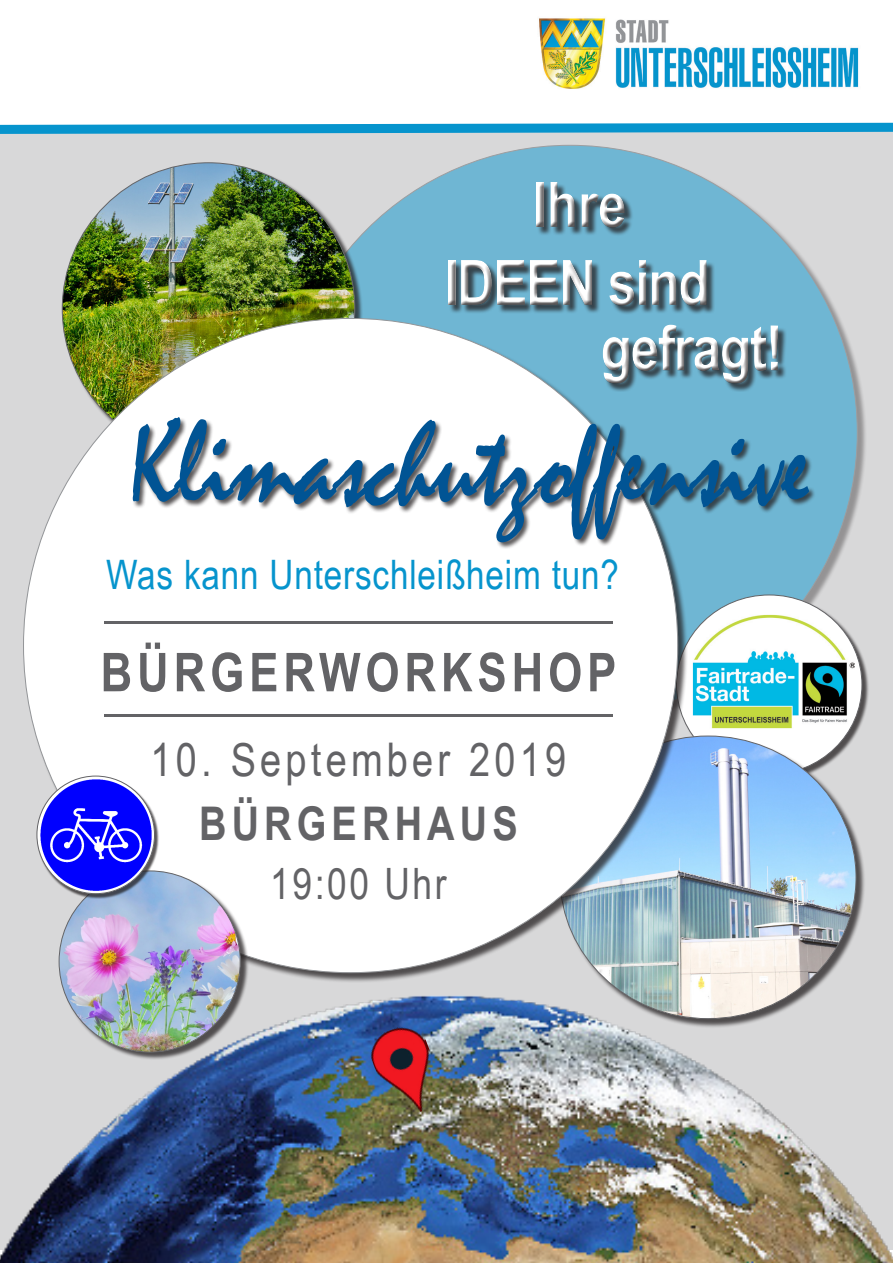
<style>
.page{position:relative;width:893px;height:1263px;background:#fff}
.page>*{position:absolute;margin:0;border:0;box-sizing:border-box;transform-origin:0 0}
.t1{font:122.1px "Mistral";letter-spacing:-.02em;color:#015494;scale:.88 1}
.t2{font:700 62.7px/78px "USH Bold Arial Narrow";letter-spacing:-.02em;color:#fff;text-align:center}
.t3{font:700 57.45px "USH Bold Arial Narrow";color:#636366}
.t4{font:700 53.55px "USH Bold Arial Narrow";letter-spacing:.09em;color:#636366}
.t5{font:46.35px "USH Arial Narrow";letter-spacing:.09em;color:#636366}
.t6{font:700 46.35px "USH Bold Arial Narrow";letter-spacing:.11em;color:#636366}
.t7{font:43.2px "USH Arial Narrow";letter-spacing:.06em;color:#636366}
.t8{font:40.65px "USH Arial Narrow";letter-spacing:.02em;color:#0694cd}
</style>
<div class="page">
<div style="left:0;top:132px;width:893px;height:1118px;background:#d8d8d9"></div>
<div style="left:283px;top:146px;width:584px;height:583px;background:#231f20;opacity:.75"></div>
<div style="left:283px;top:145px;width:574px;height:575px;background:#6fb6d3;border-radius:50%"></div>
<div style="left:63px;top:163px;width:300px;height:301px;background:#231f20;opacity:.75"></div>
<img style="left:62px;top:163px;width:293px;height:292px;border-radius:146px">
<img style="left:0;top:996px;width:893px;height:267px">
<div style="left:678px;top:596px;width:191px;height:186px;background:#231f20;opacity:.75"></div>
<div style="left:676px;top:595px;width:186px;height:179px;background:#fff;border-radius:50%"></div>
<img style="left:693px;top:615px;width:162px;height:113px">
<div style="left:561px;top:737px;width:305px;height:291px;background:#231f20;opacity:.75"></div>
<img style="left:560px;top:736px;width:296px;height:282px">
<img style="left:539px;top:18px;width:320px;height:71px">
<div style="left:24px;top:319px;width:665px;height:664px;background:#231f20;opacity:.75"></div>
<div style="left:24px;top:318px;width:654px;height:655px;background:#fff;border-radius:50%"></div>
<div style="left:60px;top:872px;width:189px;height:189px;background:#231f20;opacity:.75"></div>
<img style="left:59px;top:871px;width:181px;height:181px;border-radius:91px">
<img style="left:364px;top:1020px;width:85px;height:101px">
<div style="left:449px;top:184px;width:338px;height:208px;background:#231f20;opacity:.75"></div>
<div style="left:443px;top:179px;width:341px;height:210px;background:#231f20;opacity:.75"></div>
<svg style="left:0;top:122px;width:893px;height:12px"></svg>
<div style="left:38px;top:777px;width:122px;height:122px;background:#231f20;opacity:.75"></div>
<img style="left:37px;top:776px;width:118px;height:118px;border-radius:59px">
<div style="left:132px;top:417px;width:684px;height:132px;background:#231f20;opacity:.75"></div>
<p class="t2" style="left:444px;top:163px;width:267px">Ihre<br>IDEEN sind</p>
<p class="t2" style="left:601px;top:306px;width:184px">gefragt!</p>
<p class="t1" style="left:129px;top:391px;width:774px">Klimaschutzoffensive</p>
<p class="t8" style="left:106px;top:545px;width:514px">Was kann Unterschleißheim tun?</p>
<p class="t3" style="left:104px;top:553px;width:510px">___________________</p>
<p class="t4" style="left:101px;top:632px;width:517px">BÜRGERWORKSHOP</p>
<p class="t3" style="left:104px;top:646px;width:510px">___________________</p>
<p class="t5" style="left:150px;top:726px;width:417px">10. September 2019</p>
<p class="t6" style="left:199px;top:789px;width:320px">BÜRGERHAUS</p>
<p class="t7" style="left:270px;top:852px;width:178px">19:00 Uhr</p>
</div>
